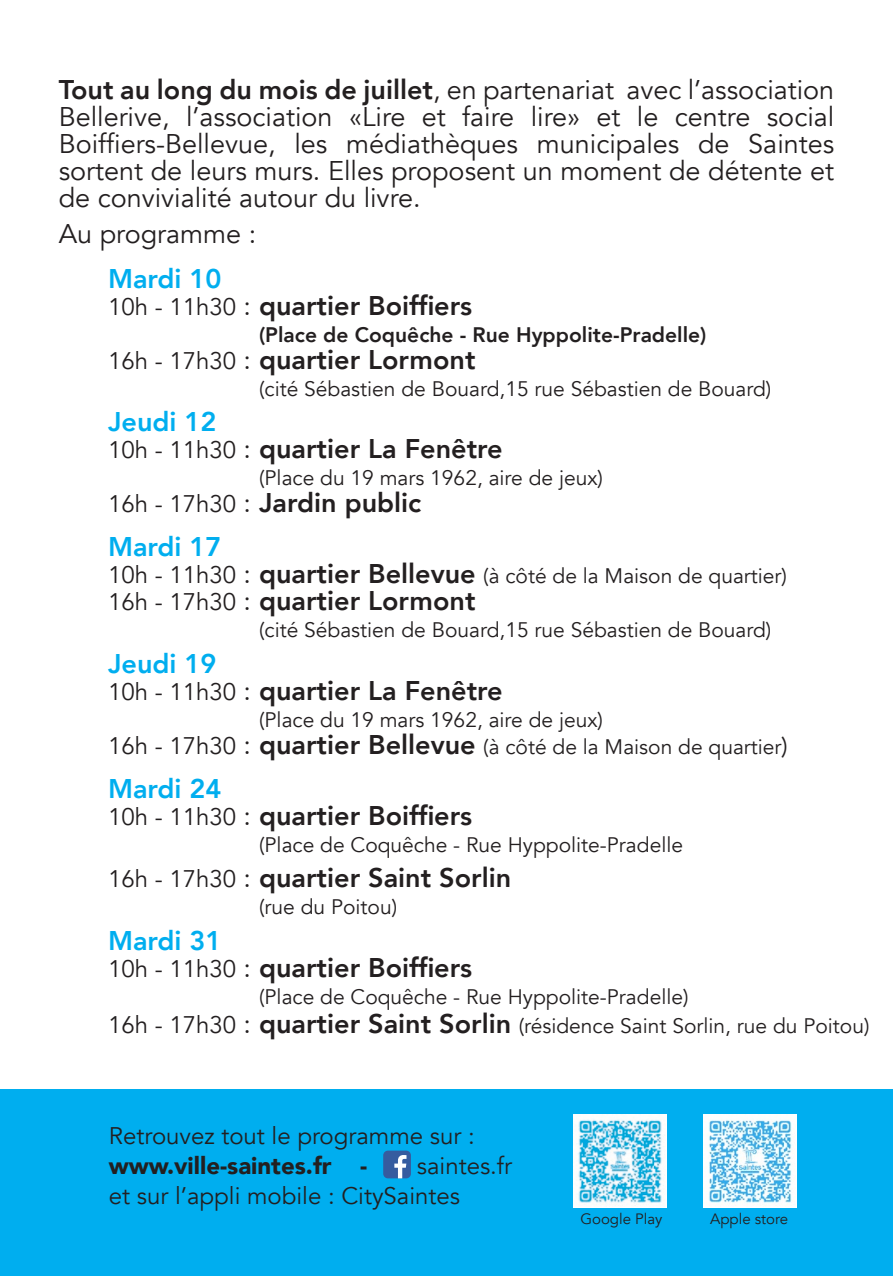
<style>
.page{position:relative;width:893px;height:1276px;background:#fff}
.page>*{position:absolute;margin:0;border:0;box-sizing:border-box;transform-origin:0 0}
.t1{font:27px/27px "Avenir";color:#231f20;text-align:justify}
.t2{font:800 27px "Avenir";color:#231f20}
.t3{font:800 27px "Avenir";color:#00aeef}
.date{font:24px "Avenir";color:#231f20}
.date-2{font:900 24px "Avenir";color:#231f20}
.t4{font:21px "Avenir";color:#231f20}
.t5{font:800 21px "Avenir";color:#231f20}
.t6{font:15px "Avenir";color:#231f20}
.s1{font-weight:800}
.s2{font-weight:400;font-size:24px}
.s3{font-weight:400}
.s4{font-size:24px}
.s5{font-size:27px}
.s6{font-weight:800;font-size:27px}
</style>
<div class="page">
<div style="left:0;top:1089px;width:893px;height:187px;background:#00aeef"></div>
<img style="left:574px;top:1114px;width:93px;height:93px">
<img style="left:703px;top:1114px;width:93px;height:93px">
<div style="left:383px;top:1150px;width:28px;height:28px;background:#365c9f;border-radius:5px"></div>
<svg style="left:394px;top:1155px;width:12px;height:23px"></svg>
<p class="t1" style="left:59px;top:77px;width:777px"><span class="s1">Tout au long du mois de juillet</span>, en partenariat avec l’association Bellerive, l’association «Lire et faire lire» et le centre social Boiffiers-Bellevue, les médiathèques municipales de Saintes sortent de leurs murs. Elles proposent un moment de détente et de convivialité autour du livre.</p>
<p class="t1" style="left:59px;top:220px;width:199px">Au programme :</p>
<p class="t3" style="left:108px;top:257px;width:115px">Mardi 10</p>
<p class="t2" style="left:108px;top:284px;width:366px"><span class="s2">10h - 11h30</span> <span class="s3">:</span> quartier Boiffiers</p>
<p class="t5" style="left:259px;top:318px;width:449px">(Place de Coquêche - Rue Hyppolite-Pradelle)</p>
<p class="t2" style="left:108px;top:338px;width:369px"><span class="s2">16h - 17h30</span> <span class="s3">:</span> quartier Lormont</p>
<p class="t4" style="left:259px;top:376px;width:514px">(cité Sébastien de Bouard,15 rue Sébastien de Bouard)</p>
<p class="t3" style="left:108px;top:401px;width:110px">Jeudi 12</p>
<p class="t2" style="left:108px;top:428px;width:396px"><span class="s2">10h - 11h30</span> <span class="s3">:</span> quartier La Fenêtre</p>
<p class="t4" style="left:259px;top:465px;width:345px">(Place du 19 mars 1962, aire de jeux)</p>
<p class="t2" style="left:108px;top:482px;width:315px"><span class="s2">16h - 17h30</span> <span class="s3">:</span> Jardin public</p>
<p class="t3" style="left:108px;top:526px;width:115px">Mardi 17</p>
<p class="t4" style="left:108px;top:563px;width:680px"><span class="s4">10h - 11h30</span> <span class="s5">:</span> <span class="s6">quartier Bellevue</span> (à côté de la Maison de quartier)</p>
<p class="t2" style="left:108px;top:580px;width:369px"><span class="s2">16h - 17h30</span> <span class="s3">:</span> quartier Lormont</p>
<p class="t4" style="left:259px;top:617px;width:514px">(cité Sébastien de Bouard,15 rue Sébastien de Bouard)</p>
<p class="t3" style="left:108px;top:642px;width:110px">Jeudi 19</p>
<p class="t2" style="left:108px;top:669px;width:396px"><span class="s2">10h - 11h30</span> <span class="s3">:</span> quartier La Fenêtre</p>
<p class="t4" style="left:259px;top:707px;width:345px">(Place du 19 mars 1962, aire de jeux)</p>
<p class="t4" style="left:108px;top:734px;width:681px"><span class="s4">16h - 17h30</span> <span class="s5">:</span> <span class="s6">quartier Bellevue</span> (à côté de la Maison de quartier<span class="s4">)</span></p>
<p class="t3" style="left:108px;top:767px;width:115px">Mardi 24</p>
<p class="t2" style="left:108px;top:794px;width:366px"><span class="s2">10h - 11h30</span> <span class="s3">:</span> quartier Boiffiers</p>
<p class="t4" style="left:259px;top:832px;width:425px">(Place de Coquêche - Rue Hyppolite-Pradelle</p>
<p class="t2" style="left:108px;top:857px;width:405px"><span class="s2">16h - 17h30</span> <span class="s3">:</span> quartier Saint Sorlin</p>
<p class="t4" style="left:259px;top:894px;width:140px">(rue du Poitou)</p>
<p class="t3" style="left:108px;top:919px;width:115px">Mardi 31</p>
<p class="t2" style="left:108px;top:946px;width:366px"><span class="s2">10h - 11h30</span> <span class="s3">:</span> quartier Boiffiers</p>
<p class="t4" style="left:259px;top:984px;width:431px">(Place de Coquêche - Rue Hyppolite-Pradelle)</p>
<p class="t4" style="left:108px;top:1013px;width:763px"><span class="s4">16h - 17h30</span> <span class="s5">:</span> <span class="s6">quartier Saint Sorlin</span> (résidence Saint Sorlin, rue du Poitou)</p>
<p class="date" style="left:109px;top:1121px;width:367px">Retrouvez tout le programme sur :</p>
<p class="date-2" style="left:109px;top:1145px;width:260px">www.ville-saintes.fr -</p>
<p class="date" style="left:417px;top:1151px;width:97px">saintes.fr</p>
<p class="date" style="left:109px;top:1181px;width:353px">et sur l’appli mobile : CitySaintes</p>
<p class="t6" style="left:580px;top:1209px;width:83px">Google Play</p>
<p class="t6" style="left:710px;top:1209px;width:80px">Apple store</p>
</div>
